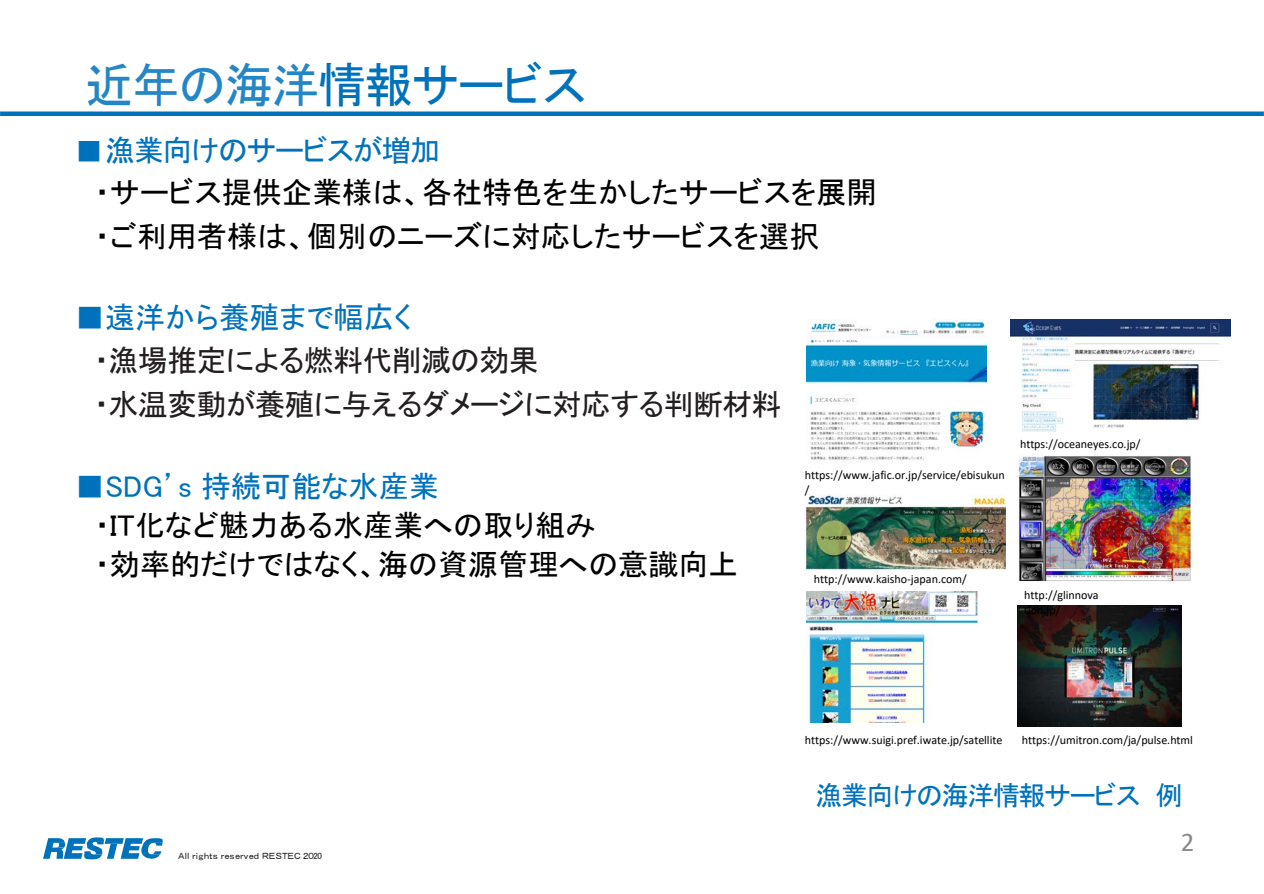
<style>
.page{position:relative;width:1264px;height:894px;background:#fff}
.page>*{position:absolute;margin:0;border:0;box-sizing:border-box;transform-origin:0 0}
.t1{font:48px "MS P Gothic";letter-spacing:-.03em;color:#0072bc}
.t2{font:30px "MS P Gothic";color:#000}
.t3{font:30px "MS P Gothic";letter-spacing:-.025em;color:#231f20}
.t4{font:30px "MS P Gothic";color:#0072bc}
.t5{font:30px "MS P Gothic";letter-spacing:-.05em;color:#0072bc}
.t6{font:27px "MS P Gothic";letter-spacing:-.055em;color:#0072bc}
.t7{font:27px "Calibri";color:#898989}
.t8{font:12px/14.4px "Calibri";letter-spacing:-.005em;color:#000}
.t9{font:9px "MS P Gothic";letter-spacing:.02em;color:#231f20}
.s1{color:#2586c6}
.s2{font-size:28.5px}
</style>
<div class="page">
<div style="left:0;top:111px;width:1263px;height:5px;background:#0072bc"></div>
<svg style="left:43px;top:837px;width:120px;height:22px"></svg>
<img style="left:804px;top:494px;width:201px;height:76px">
<img style="left:1017px;top:605px;width:164px;height:121px">
<img style="left:806px;top:319px;width:180px;height:141px">
<img style="left:1018px;top:456px;width:172px;height:126px">
<img style="left:806px;top:591px;width:173px;height:131px">
<img style="left:1010px;top:319px;width:219px;height:112px">
<p class="t1" style="left:85px;top:60px;width:503px"><span class="s1">近年の海洋</span>情報サービス</p>
<p class="t5" style="left:75px;top:135px;width:367px"><span class="s2">■</span>漁業向けのサービスが増加</p>
<p class="t2" style="left:95px;top:177px;width:783px">・サービス提供企業様は、各社特色を生かしたサービスを展開</p>
<p class="t2" style="left:95px;top:221px;width:726px">・ご利用者様は、個別のニーズに対応したサービスを選択</p>
<p class="t4" style="left:75px;top:302px;width:338px">■遠洋から養殖まで幅広く</p>
<p class="t3" style="left:94px;top:345px;width:446px">・漁場推定による燃料代削減の効果</p>
<p class="t3" style="left:94px;top:389px;width:689px">・水温変動が養殖に与えるダメージに対応する判断材料</p>
<p class="t4" style="left:75px;top:471px;width:365px">■SDG’s 持続可能な水産業</p>
<p class="t2" style="left:95px;top:510px;width:502px">・IT化など魅力ある水産業への取り組み</p>
<p class="t2" style="left:95px;top:549px;width:645px">・効率的だけではなく、海の資源管理への意識向上</p>
<p class="t8" style="left:804px;top:468px;width:201px">https://www.jafic.or.jp/service/ebisukun /</p>
<p class="t8" style="left:1019px;top:436px;width:122px">https://oceaneyes.co.jp/</p>
<p class="t8" style="left:813px;top:571px;width:154px">http://www.kaisho-japan.com/</p>
<p class="t8" style="left:1023px;top:587px;width:76px">http://glinnova tion.jp/</p>
<p class="t9" style="left:178px;top:851px;width:145px">ＡｌｌｒｉｇｈｔｓｒｅｓｅｒｖｅｄＲＥＳＴＥＣ２０20</p>
<p class="t8" style="left:804px;top:732px;width:199px">https://www.suigi.pref.iwate.jp/satellite</p>
<p class="t8" style="left:1021px;top:732px;width:173px">https://umitron.com/ja/pulse.html</p>
<p class="t6" style="left:815px;top:782px;width:369px">漁業向けの海洋情報サービス例</p>
<h3 class="t7" style="left:1180px;top:823px;width:15px">2</h3>
</div>
